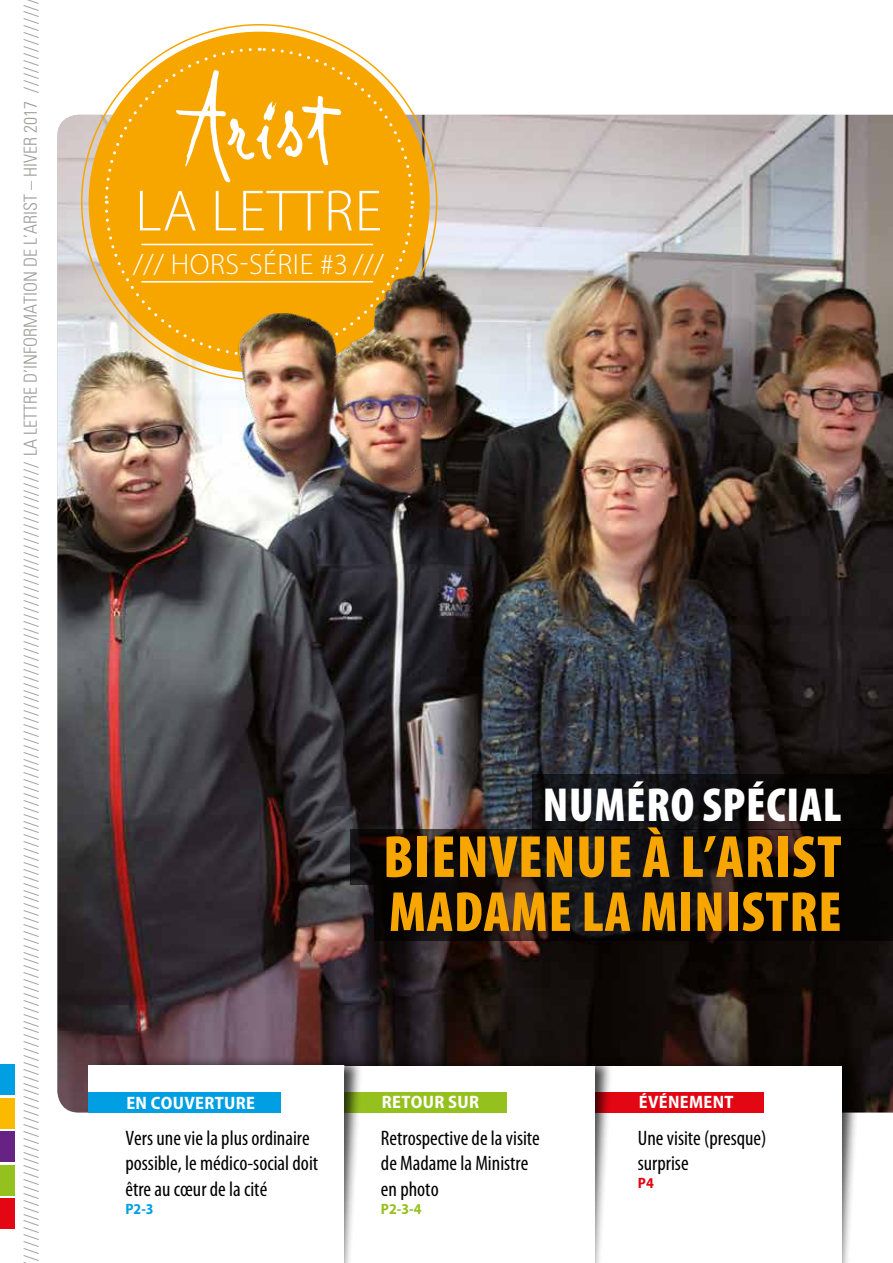
<style>
.page{position:relative;width:893px;height:1263px;background:#fff}
.page>*{position:absolute;margin:0;border:0;box-sizing:border-box;transform-origin:0 0}
.t1{font:900 condensed 60px "Myriad Pro";letter-spacing:.015em;color:#f7a600}
.t2{font:300 58.65px "Myriad Pro";letter-spacing:.02em;color:#fff}
.t3{font:900 condensed 57px "Myriad Pro";letter-spacing:.015em;color:#f7a600}
.t4{font:900 condensed 48px "Myriad Pro";letter-spacing:.015em;color:#fff}
.t5{font:300 29.4px "Myriad Pro";letter-spacing:.02em;color:#fff}
.t6{font:condensed 21px/25.2px "Myriad Pro";color:#000}
.t7{font:300 condensed 18px "Univers LT Std";color:#9d9d9c}
.t8{font:700 semi-condensed 18px "Myriad Pro";letter-spacing:.02em;color:#fff}
.t9{font:700 semi-condensed 15px "Myriad Pro";color:#95c11f}
.t10{font:700 semi-condensed 15px "Myriad Pro";color:#009fe3}
.t11{font:700 semi-condensed 15px "Myriad Pro";color:#e30613}
</style>
<div class="page">
<svg style="left:122px;top:46px;width:274px;height:42px"></svg>
<div style="left:585px;top:1057px;width:276px;height:206px;background:#000;opacity:.75"></div>
<div style="left:586px;top:1067px;width:256px;height:196px;background:#fff"></div>
<div style="left:0;top:1065px;width:15px;height:30px;background:#009fe3"></div>
<div style="left:0;top:1098px;width:15px;height:30px;background:#fbba00"></div>
<div style="left:0;top:1132px;width:15px;height:30px;background:#662383"></div>
<div style="left:0;top:1165px;width:15px;height:30px;background:#95c11f"></div>
<div style="left:0;top:1199px;width:15px;height:30px;background:#e30613"></div>
<div style="left:595px;top:1092px;width:169px;height:20px;background:#e30613"></div>
<div style="left:338px;top:1057px;width:275px;height:206px;background:#000;opacity:.75"></div>
<div style="left:339px;top:1066px;width:256px;height:197px;background:#fff"></div>
<div style="left:344px;top:1092px;width:163px;height:20px;background:#95c11f"></div>
<div style="left:88px;top:1056px;width:275px;height:207px;background:#000;opacity:.75"></div>
<div style="left:88px;top:1065px;width:256px;height:198px;background:#fff"></div>
<div style="left:88px;top:1092px;width:193px;height:20px;background:#009fe3"></div>
<img style="left:57px;top:88px;width:836px;height:997px">
<p class="t7" style="left:20px;top:1261px;width:1265px;rotate:-90deg">//////////////////////////////////////////////////////////////////////////////////////////////////////////////////// LA LETTRE D’INFORMATION DE L’ARIST – HIVER 2017 //////////////</p>
<h2 class="t2" style="left:135px;top:179px;width:248px">LA LETTRE</h2>
<h3 class="t5" style="left:133px;top:248px;width:252px">/// HORS-SÉRIE #3 ///</h3>
<h3 class="t4" style="left:543px;top:779px;width:300px">NUMÉRO SPÉCIAL</h3>
<h1 class="t1" style="left:383px;top:823px;width:460px">BIENVENUE À L’ARIST</h1>
<h3 class="t3" style="left:389px;top:880px;width:454px">MADAME LA MINISTRE</h3>
<p class="t8" style="left:126px;top:1092px;width:130px">EN COUVERTURE</p>
<p class="t6" style="left:125px;top:1126px;width:194px">Vers une vie la plus ordinaire possible, le médico-social doit être au cœur de la cité</p>
<p class="t10" style="left:125px;top:1200px;width:30px">P2-3</p>
<p class="t8" style="left:382px;top:1092px;width:99px">RETOUR SUR</p>
<p class="t6" style="left:381px;top:1126px;width:160px">Retrospective de la visite de Madame la Ministre en photo</p>
<p class="t9" style="left:381px;top:1200px;width:42px">P2-3-4</p>
<p class="t8" style="left:639px;top:1092px;width:96px">ÉVÉNEMENT</p>
<p class="t6" style="left:638px;top:1126px;width:130px">Une visite (presque) surprise</p>
<p class="t11" style="left:638px;top:1175px;width:17px">P4</p>
</div>
